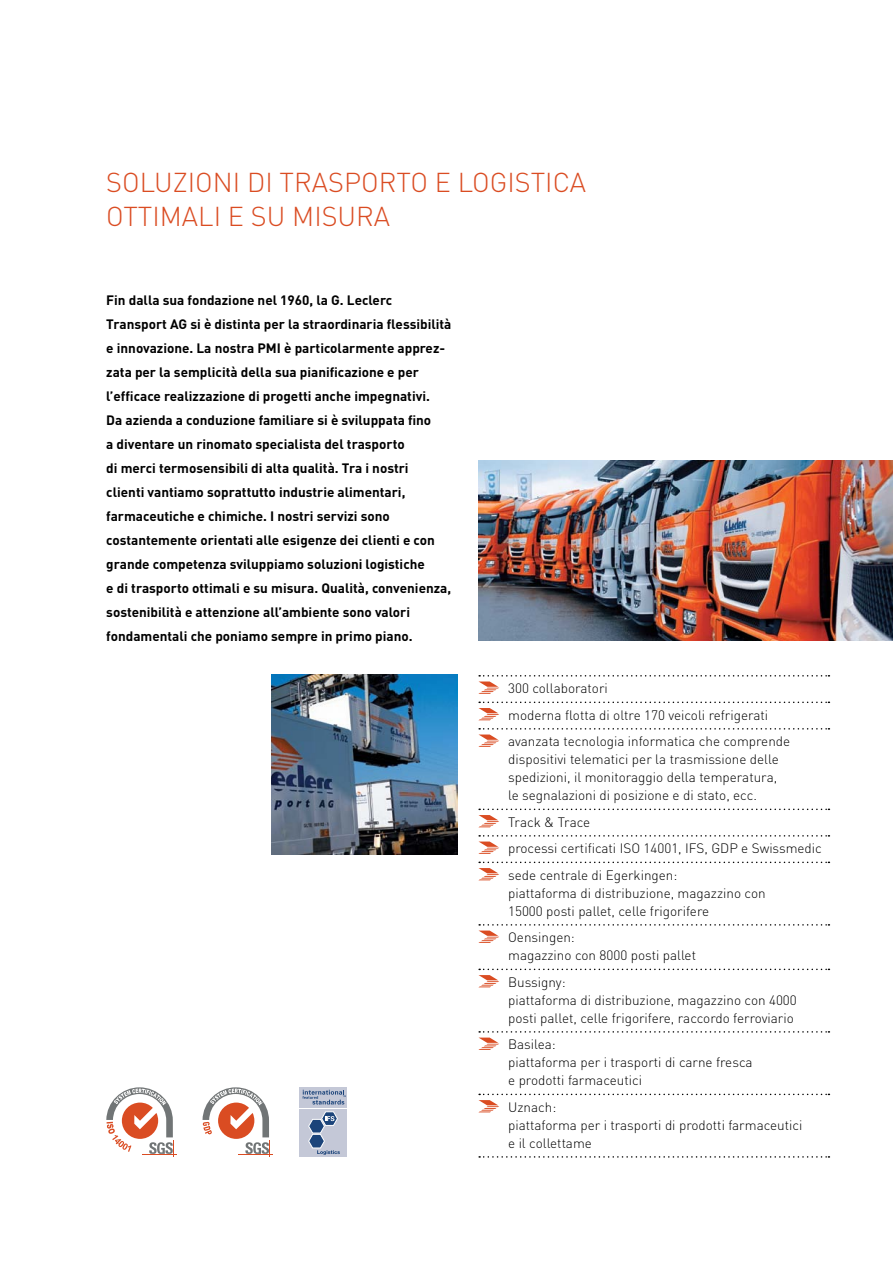
<style>
.page{position:relative;width:893px;height:1263px;background:#fff}
.page>*{position:absolute;margin:0;border:0;box-sizing:border-box;transform-origin:0 0}
.t1{font:300 27px/34.5px "DIN";color:#da4c22}
.t2{font:700 13.5px/24px "DIN";color:#000}
.t3{font:300 13.5px/18px "DIN";color:#000}
</style>
<div class="page">
<svg style="left:479px;top:1156px;width:350px;height:2px"></svg>
<svg style="left:478px;top:675px;width:351px;height:19px"></svg>
<svg style="left:478px;top:701px;width:351px;height:19px"></svg>
<svg style="left:478px;top:728px;width:351px;height:19px"></svg>
<svg style="left:478px;top:808px;width:351px;height:19px"></svg>
<svg style="left:478px;top:835px;width:351px;height:19px"></svg>
<svg style="left:478px;top:862px;width:351px;height:18px"></svg>
<svg style="left:478px;top:924px;width:351px;height:19px"></svg>
<svg style="left:478px;top:969px;width:351px;height:18px"></svg>
<svg style="left:478px;top:1031px;width:351px;height:19px"></svg>
<svg style="left:478px;top:1094px;width:351px;height:18px"></svg>
<hr style="left:0;top:0;width:1px;height:787px;background:#000">
<img style="left:271px;top:674px;width:186px;height:180px">
<img style="left:478px;top:460px;width:415px;height:181px">
<hr style="left:142px;top:1154px;width:35px;height:1px;background:#da4c22">
<svg style="left:106px;top:1087px;width:68px;height:70px"></svg>
<div style="left:299px;top:1109px;width:48px;height:48px;background:#c4c8d7"></div>
<div style="left:299px;top:1087px;width:48px;height:20px;background:#c4c8d7"></div>
<svg style="left:302px;top:1090px;width:44px;height:14px"></svg>
<svg style="left:308px;top:1111px;width:32px;height:44px"></svg>
<hr style="left:239px;top:1154px;width:34px;height:1px;background:#da4c22">
<svg style="left:202px;top:1087px;width:68px;height:70px"></svg>
<p class="t1" style="left:106px;top:165px;width:481px">SOLUZIONI DI TRASPORTO E LOGISTICA<br>OTTIMALI E SU MISURA</p>
<p class="t2" style="left:106px;top:287px;width:347px">Fin dalla sua fondazione nel 1960, la G. Leclerc Transport AG si è distinta per la straordinaria flessibilità e innovazione. La nostra PMI è particolarmente apprez&shy;zata per la semplicità della sua pianificazione e per l’efficace realizzazione di progetti anche impegnativi.<br>Da azienda a conduzione familiare si è sviluppata fino<br>a diventare un rinomato specialista del trasporto<br>di merci termosensibili di alta qualità. Tra i nostri<br>clienti vantiamo soprattutto industrie alimentari, farmaceutiche e chimiche. I nostri servizi sono costantemente orientati alle esigenze dei clienti e con grande competenza sviluppiamo soluzioni logistiche<br>e di trasporto ottimali e su misura. Qualità, convenienza, sostenibilità e attenzione all’ambiente sono valori fondamentali che poniamo sempre in primo piano.</p>
<p class="t3" style="left:508px;top:679px;width:101px">300 collaboratori</p>
<p class="t3" style="left:508px;top:705px;width:262px">moderna flotta di oltre 170 veicoli refrigerati</p>
<p class="t3" style="left:508px;top:732px;width:284px">avanzata tecnologia informatica che comprende dispositivi telematici per la trasmissione delle spedizioni, il monitoraggio della temperatura, le segnalazioni di posizione e di stato, ecc.</p>
<p class="t3" style="left:508px;top:813px;width:84px">Track &amp; Trace</p>
<p class="t3" style="left:508px;top:839px;width:315px">processi certificati ISO 14001, IFS, GDP e Swissmedic</p>
<p class="t3" style="left:508px;top:866px;width:259px">sede centrale di Egerkingen:<br>piattaforma di distribuzione, magazzino con<br>15000 posti pallet, celle frigorifere</p>
<p class="t3" style="left:508px;top:928px;width:189px">Oensingen:<br>magazzino con 8000 posti pallet</p>
<p class="t3" style="left:508px;top:973px;width:290px">Bussigny:<br>piattaforma di distribuzione, magazzino con 4000 posti pallet, celle frigorifere, raccordo ferroviario</p>
<p class="t3" style="left:508px;top:1035px;width:246px">Basilea:<br>piattaforma per i trasporti di carne fresca e prodotti farmaceutici</p>
<p class="t3" style="left:508px;top:1098px;width:296px">Uznach:<br>piattaforma per i trasporti di prodotti farmaceutici e il collettame</p>
</div>
